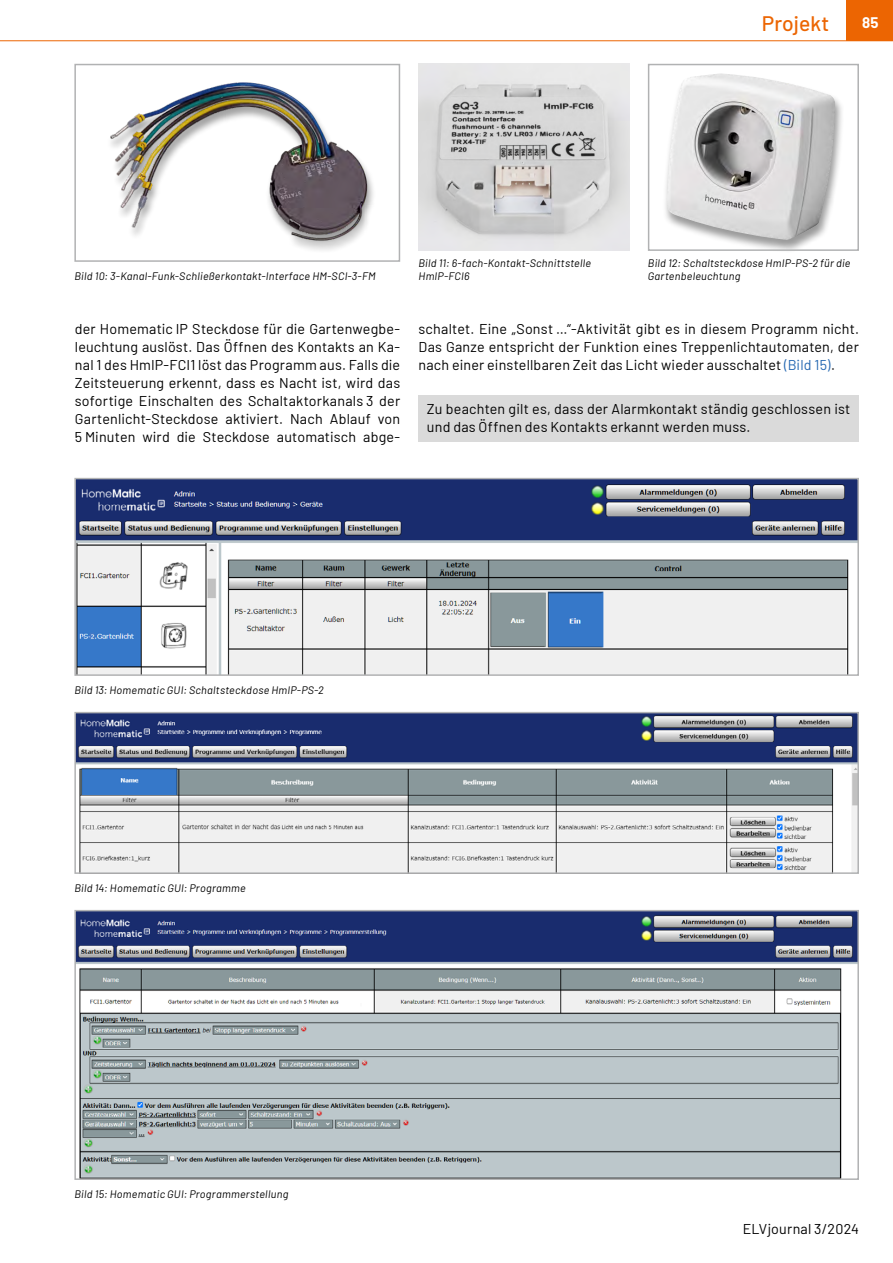
<style>
.page{position:relative;width:893px;height:1263px;background:#fff}
.page>*{position:absolute;margin:0;border:0;box-sizing:border-box;transform-origin:0 0}
.t1{font:500 21px "Barlow";color:#ec6502}
.t2{font:700 15px "Barlow";color:#fff}
.t3{font:14.25px/18px "Barlow";letter-spacing:.015em;color:#000;text-align:justify}
.t4{font:italic 10.8px/12.5px "Barlow";letter-spacing:.025em;color:#000}
.s1{color:#2769b2}
</style>
<div class="page">
<div style="left:846px;top:0;width:47px;height:40px;background:#ec6502"></div>
<hr style="left:0;top:40px;width:893px;height:1px;background:#ec6502">
<div style="left:418px;top:395px;width:441px;height:47px;background:#dadada"></div>
<img style="left:110px;top:82px;width:263px;height:168px">
<div style="left:74px;top:64px;width:326px;height:198px;border:2px solid #b1b2b3"></div>
<img style="left:418px;top:64px;width:212px;height:187px">
<div style="left:662px;top:73px;width:182px;height:180px;background:#000;opacity:.4"></div>
<img style="left:667px;top:73px;width:168px;height:167px">
<img style="left:77px;top:481px;width:779px;height:192px">
<div style="left:74px;top:478px;width:785px;height:198px;border:2px solid #b1b2b3"></div>
<img style="left:77px;top:715px;width:779px;height:156px">
<div style="left:74px;top:712px;width:785px;height:162px;border:2px solid #b1b2b3"></div>
<img style="left:77px;top:913px;width:779px;height:264px">
<div style="left:74px;top:910px;width:785px;height:270px;border:2px solid #b1b2b3"></div>
<div style="left:648px;top:64px;width:211px;height:187px;border:2px solid #b1b2b3"></div>
<h1 class="t1" style="left:762px;top:8px;width:69px">Projekt</h1>
<p class="t2" style="left:862px;top:11px;width:18px">85</p>
<p class="t4" style="left:74px;top:269px;width:303px">Bild 10: 3-Kanal-Funk-Schließerkontakt-Interface HM-SCI-3-FM</p>
<p class="t4" style="left:418px;top:256px;width:174px">Bild 11: 6-fach-Kontakt-Schnittstelle<br>HmIP-FCI6</p>
<p class="t4" style="left:648px;top:256px;width:204px">Bild 12: Schaltsteckdose HmIP-PS-2 für die<br>Gartenbeleuchtung</p>
<p class="t3" style="left:75px;top:319px;width:327px">der Homematic IP Steckdose für die Gartenwegbe&shy;leuchtung auslöst. Das Öffnen des Kontakts an Ka&shy;nal 1 des HmIP-FCI1 löst das Programm aus. Falls die Zeitsteuerung erkennt, dass es Nacht ist, wird das sofortige Einschalten des Schaltaktorkanals 3 der Gartenlicht-Steckdose aktiviert. Nach Ablauf von 5 Minuten wird die Steckdose automatisch abge-</p>
<p class="t3" style="left:418px;top:319px;width:442px">schaltet. Eine „Sonst …“-Aktivität gibt es in diesem Programm nicht.<br>Das Ganze entspricht der Funktion eines Treppenlichtautomaten, der nach einer einstellbaren Zeit das Licht wieder ausschaltet <span class="s1">(Bild 15)</span>.</p>
<p class="t3" style="left:427px;top:399px;width:425px">Zu beachten gilt es, dass der Alarmkontakt ständig geschlossen ist und das Öffnen des Kontakts erkannt werden muss.</p>
<p class="t4" style="left:74px;top:683px;width:251px">Bild 13: Homematic GUI: Schaltsteckdose HmIP-PS-2</p>
<p class="t4" style="left:74px;top:881px;width:173px">Bild 14: Homematic GUI: Programme</p>
<p class="t4" style="left:74px;top:1187px;width:215px">Bild 15: Homematic GUI: Programmerstellung</p>
<p class="t3" style="left:743px;top:1219px;width:118px">ELVjournal 3/2024</p>
</div>
